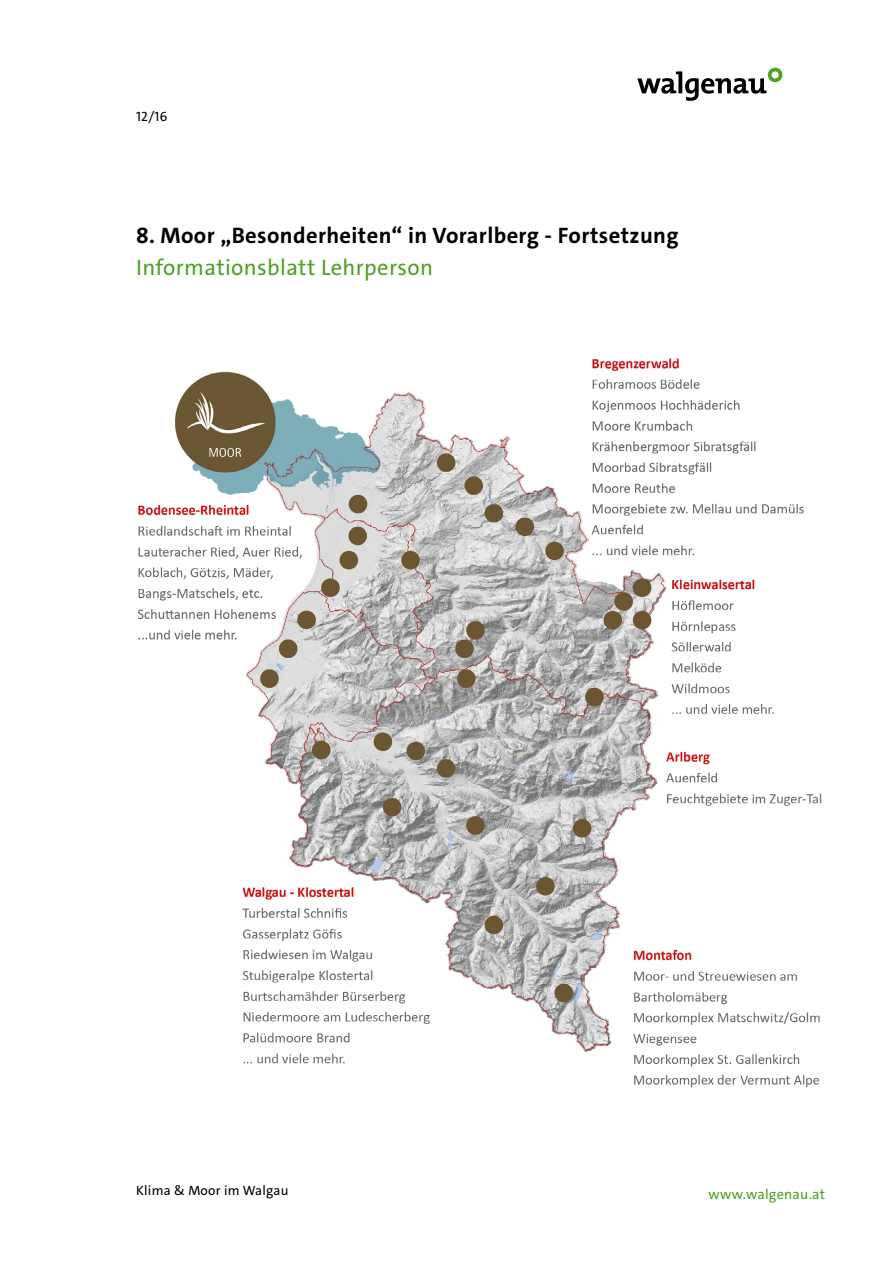
<style>
.page{position:relative;width:893px;height:1263px;background:#fff}
.page>*{position:absolute;margin:0;border:0;box-sizing:border-box;transform-origin:0 0}
.t1{font:700 22.5px "The Sans";letter-spacing:.015em;color:#000}
.t2{font:22.5px "The Sans";letter-spacing:.015em;color:#51a026}
.t3{font:14.25px "The Sans";letter-spacing:.015em;color:#51a026}
.t4{font:13.5px "The Sans";letter-spacing:.015em;color:#000}
</style>
<div class="page">
<svg style="left:637px;top:68px;width:145px;height:33px"></svg>
<img style="left:137px;top:358px;width:685px;height:730px">
<p class="t4" style="left:136px;top:108px;width:33px">12/16</p>
<p class="t1" style="left:136px;top:221px;width:544px">8. Moor „Besonderheiten“ in Vorarlberg - Fortsetzung</p>
<p class="t2" style="left:136px;top:253px;width:298px">Informationsblatt Lehrperson</p>
<p class="t4" style="left:136px;top:1182px;width:154px">Klima &amp; Moor im Walgau</p>
<p class="t3" style="left:708px;top:1185px;width:118px">www.walgenau.at</p>
</div>
